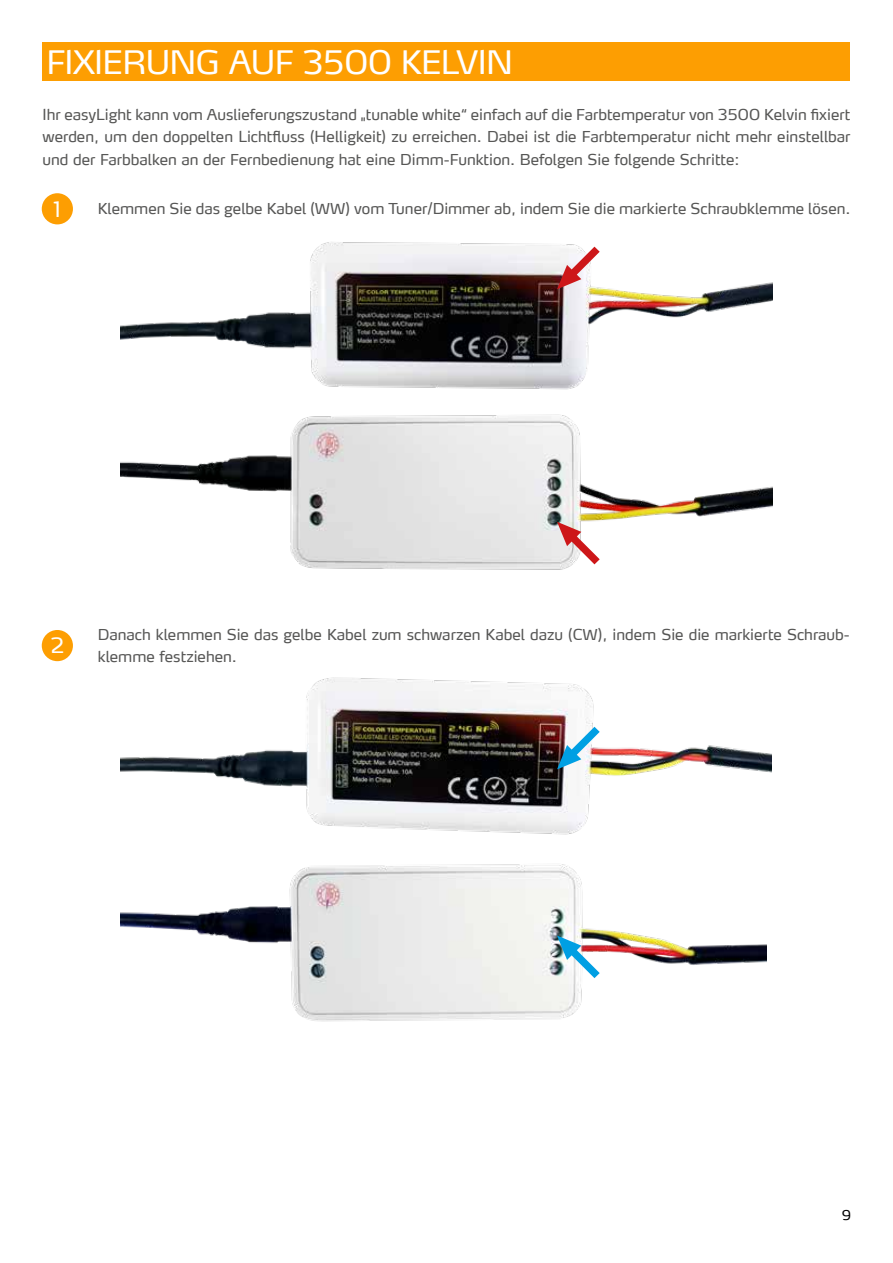
<style>
.page{position:relative;width:893px;height:1263px;background:#fff}
.page>*{position:absolute;margin:0;border:0;box-sizing:border-box;transform-origin:0 0}
.t1{font:32.25px "Max LF";letter-spacing:-.02em;color:#fff}
.t2{font:21px "Max LF";color:#fff}
.t3{font:15px/22.5px "Max LF";color:#575756;text-align:justify}
.t4{font:13.5px "Max LF";color:#000}
</style>
<div class="page">
<div style="left:43px;top:43px;width:807px;height:38px;background:#fd9e02"></div>
<div style="left:42px;top:193px;width:31px;height:31px;background:#fd9e02;border-radius:50%"></div>
<div style="left:42px;top:630px;width:31px;height:31px;background:#fd9e02;border-radius:50%"></div>
<img style="left:121px;top:242px;width:651px;height:148px">
<img style="left:121px;top:414px;width:651px;height:156px">
<img style="left:121px;top:864px;width:646px;height:158px">
<img style="left:121px;top:677px;width:650px;height:158px">
<svg style="left:557px;top:522px;width:43px;height:42px"></svg>
<svg style="left:557px;top:935px;width:43px;height:43px"></svg>
<svg style="left:557px;top:247px;width:43px;height:42px"></svg>
<svg style="left:557px;top:727px;width:43px;height:42px"></svg>
<h1 class="t1" style="left:46px;top:42px;width:468px">FIXIERUNG AUF 3500 KELVIN</h1>
<p class="t3" style="left:43px;top:103px;width:809px">Ihr easyLight kann vom Auslieferungszustand „tunable white“ einfach auf die Farbtemperatur von 3500 Kelvin fixiert werden, um den doppelten Lichtfluss (Helligkeit) zu erreichen. Dabei ist die Farbtemperatur nicht mehr einstellbar und der Farbbalken an der Fernbedienung hat eine Dimm-Funktion. Befolgen Sie folgende Schritte:</p>
<h2 class="t2" style="left:54px;top:196px;width:9px">1</h2>
<p class="t3" style="left:98px;top:197px;width:754px">Klemmen Sie das gelbe Kabel (WW) vom Tuner/Dimmer ab, indem Sie die markierte Schraubklemme lösen.</p>
<h2 class="t2" style="left:50px;top:633px;width:15px">2</h2>
<p class="t3" style="left:98px;top:623px;width:753px">Danach klemmen Sie das gelbe Kabel zum schwarzen Kabel dazu (CW), indem Sie die markierte Schraub&shy;klemme festziehen.</p>
<p class="t4" style="left:842px;top:1206px;width:11px">9</p>
</div>
